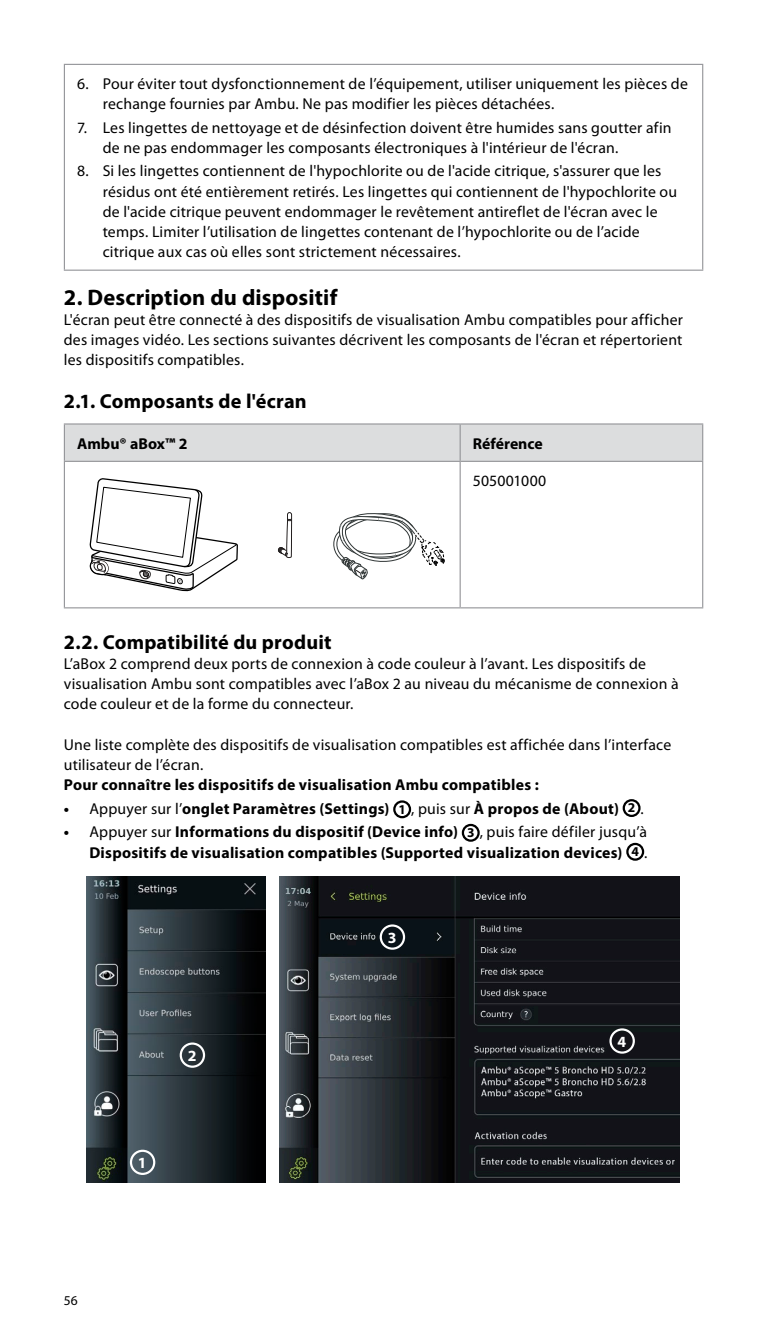
<style>
.page{position:relative;width:766px;height:1340px;background:#fff}
.page>*{position:absolute;margin:0;border:0;box-sizing:border-box;transform-origin:0 0}
.t1{font:700 22.5px "Myriad Pro";letter-spacing:.005em;color:#000}
.t2{font:700 20.25px "Myriad Pro";letter-spacing:.01em;color:#000}
.t3{font:15.75px/20.2px "Myriad Pro";letter-spacing:.015em;color:#000}
.t4{font:700 15.75px/20.2px "Myriad Pro";letter-spacing:.02em;color:#000;text-align:right}
.t5{font:700 15.75px "Myriad Pro";color:#000}
.t6{font:700 15.53px "Myriad Pro";color:#fff}
.t7{font:13.5px "Myriad Pro";color:#000}
.s1{font-weight:400}
.s2{font-size:13.5px}
</style>
<div class="page">
<hr style="left:64px;top:64px;width:639px;height:1px;background:#939498">
<hr style="left:64px;top:65px;width:1px;height:204px;background:#939498">
<hr style="left:702px;top:65px;width:1px;height:204px;background:#939498">
<hr style="left:64px;top:269px;width:639px;height:2px;background:#939498">
<div style="left:65px;top:424px;width:637px;height:37px;background:#dcddde"></div>
<hr style="left:64px;top:462px;width:1px;height:145px;background:#939498">
<hr style="left:459px;top:462px;width:1px;height:145px;background:#939498">
<hr style="left:702px;top:462px;width:1px;height:145px;background:#939498">
<hr style="left:64px;top:607px;width:396px;height:1px;background:#939498">
<hr style="left:460px;top:607px;width:243px;height:1px;background:#939498">
<hr style="left:64px;top:424px;width:1px;height:37px;background:#939498">
<hr style="left:64px;top:423px;width:396px;height:1px;background:#939498">
<hr style="left:460px;top:423px;width:243px;height:1px;background:#939498">
<hr style="left:459px;top:424px;width:1px;height:37px;background:#939498">
<hr style="left:702px;top:424px;width:1px;height:37px;background:#939498">
<hr style="left:64px;top:461px;width:396px;height:1px;background:#939498">
<hr style="left:460px;top:461px;width:243px;height:1px;background:#939498">
<svg style="left:278px;top:512px;width:14px;height:46px"></svg>
<svg style="left:89px;top:478px;width:149px;height:114px"></svg>
<svg style="left:333px;top:513px;width:112px;height:66px"></svg>
<div style="left:393px;top:800px;width:18px;height:18px;border:2px solid #000;border-radius:50%"></div>
<div style="left:622px;top:799px;width:18px;height:18px;border:2px solid #000;border-radius:50%"></div>
<div style="left:461px;top:823px;width:18px;height:18px;border:2px solid #000;border-radius:50%"></div>
<div style="left:626px;top:842px;width:18px;height:18px;border:2px solid #000;border-radius:50%"></div>
<img style="left:86px;top:876px;width:180px;height:306px">
<div style="left:130px;top:1149px;width:25px;height:25px;border:2px solid #fff;border-radius:50%"></div>
<div style="left:180px;top:1042px;width:25px;height:25px;border:2px solid #fff;border-radius:50%"></div>
<img style="left:279px;top:876px;width:400px;height:306px">
<div style="left:379px;top:924px;width:26px;height:25px;border:2px solid #fff;border-radius:50%"></div>
<div style="left:609px;top:1028px;width:25px;height:25px;border:2px solid #fff;border-radius:50%"></div>
<p class="t3" style="left:103px;top:73px;width:586px;text-indent:-26px">6. Pour éviter tout dysfonctionnement de l’équipement, utiliser uniquement les pièces de rechange fournies par Ambu. Ne pas modifier les pièces détachées.</p>
<p class="t3" style="left:103px;top:117px;width:570px;text-indent:-26px">7. Les lingettes de nettoyage et de désinfection doivent être humides sans goutter afin de ne pas endommager les composants électroniques à l'intérieur de l'écran.</p>
<p class="t3" style="left:103px;top:161px;width:576px;text-indent:-26px">8. Si les lingettes contiennent de l'hypochlorite ou de l'acide citrique, s'assurer que les résidus ont été entièrement retirés. Les lingettes qui contiennent de l'hypochlorite ou de l'acide citrique peuvent endommager le revêtement antireflet de l'écran avec le temps. Limiter l’utilisation de lingettes contenant de l’hypochlorite ou de l’acide citrique aux cas où elles sont strictement nécessaires.</p>
<h1 class="t1" style="left:64px;top:282px;width:275px">2. Description du dispositif</h1>
<p class="t3" style="left:64px;top:309px;width:620px;text-align:justify">L'écran peut être connecté à des dispositifs de visualisation Ambu compatibles pour afficher des images vidéo. Les sections suivantes décrivent les composants de l'écran et répertorient les dispositifs compatibles.</p>
<p class="t2" style="left:64px;top:388px;width:244px">2.1. Composants de l'écran</p>
<p class="t5" style="left:77px;top:433px;width:112px">Ambu® aBox™ 2</p>
<p class="t5" style="left:473px;top:433px;width:71px">Référence</p>
<p class="t3" style="left:473px;top:470px;width:75px">505001000</p>
<p class="t2" style="left:64px;top:628px;width:269px">2.2. Compatibilité du produit</p>
<p class="t3" style="left:64px;top:653px;width:616px">L’aBox 2 comprend deux ports de connexion à code couleur à l’avant. Les dispositifs de visualisation Ambu sont compatibles avec l’aBox 2 au niveau du mécanisme de connexion à code couleur et de la forme du connecteur.</p>
<p class="t3" style="left:64px;top:734px;width:608px">Une liste complète des dispositifs de visualisation compatibles est affichée dans l’interface utilisateur de l’écran.</p>
<p class="t4" style="left:64px;top:774px;width:476px">Pour connaître les dispositifs de visualisation Ambu compatibles :</p>
<p class="t4" style="left:64px;top:798px;width:581px">• <span class="s1">Appuyer sur l’</span>onglet Paramètres (Settings) <span class="s2">1</span> <span class="s1">, puis sur</span> À propos de (About) <span class="s2">2</span> <span class="s1">.</span></p>
<p class="t4" style="left:64px;top:821px;width:585px">• <span class="s1">Appuyer sur</span> Informations du dispositif (Device info) <span class="s2">3</span> <span class="s1">, puis faire défiler jusqu’à<br></span>Dispositifs de visualisation compatibles (Supported visualization devices) <span class="s2">4</span> <span class="s1">.</span></p>
<p class="t7" style="left:64px;top:1292px;width:15px">56</p>
<p class="t6" style="left:138px;top:1152px;width:10px">1</p>
<p class="t6" style="left:188px;top:1045px;width:10px">2</p>
<p class="t6" style="left:387px;top:927px;width:10px">3</p>
<p class="t6" style="left:617px;top:1031px;width:10px">4</p>
</div>
